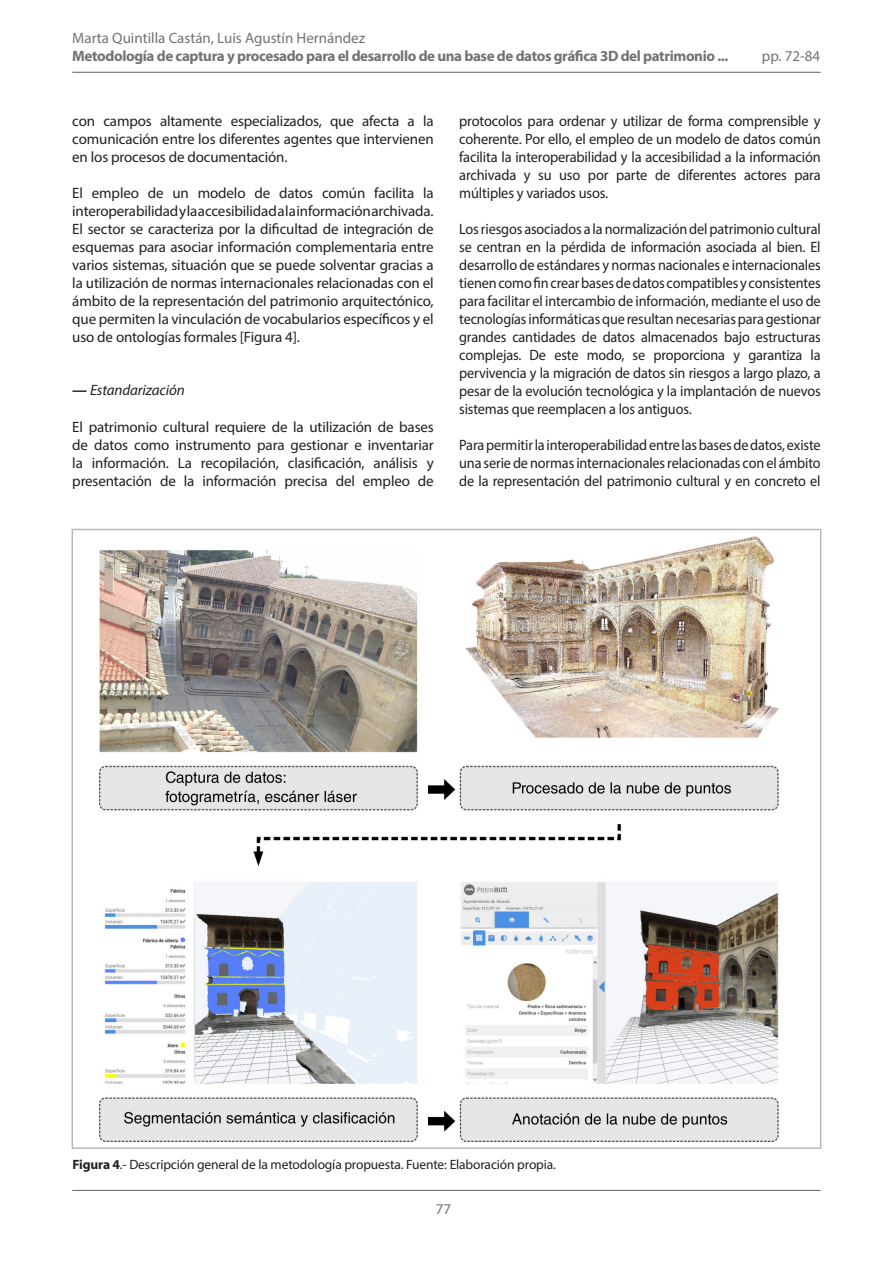
<style>
.page{position:relative;width:893px;height:1263px;background:#fff}
.page>*{position:absolute;margin:0;border:0;box-sizing:border-box;transform-origin:0 0}
.Tipo_de_texto{font:15px/18px "Myriad Pro";letter-spacing:-.01em;color:#231f20;text-align:justify}
.Tipo_de_texto-2{font:15px/18px "Myriad Pro";letter-spacing:-.01em;color:#231f20;text-align:justify;scale:.95 1}
.Tipo_de_texto-3{font:15px/18px "Myriad Pro";letter-spacing:-.01em;color:#231f20;text-align:justify;scale:.96 1}
.t1{font:700 15px "Myriad Pro";letter-spacing:-.025em;color:#717275}
.t2{font:15px "Myriad Pro";color:#717275}
.negrita_titulito{font:italic 15px "Myriad Pro";letter-spacing:-.01em;color:#231f20}
.Pies_de_foto{font:13.5px "Myriad Pro";letter-spacing:-.01em;color:#231f20}
.s1{font-weight:700;font-style:normal}
.s2{font-weight:700}
</style>
<div class="page">
<hr style="left:72px;top:72px;width:749px;height:1px;background:#717275">
<hr style="left:72px;top:1190px;width:749px;height:1px;background:#717275">
<img style="left:100px;top:536px;width:679px;height:605px">
<p class="t2" style="left:72px;top:29px;width:294px">Marta Quintilla Castán, Luis Agustín Hernández</p>
<p class="t1" style="left:72px;top:46px;width:657px">Metodología de captura y procesado para el desarrollo de una base de datos gráfica 3D del patrimonio ...</p>
<p class="t2" style="left:762px;top:47px;width:60px">pp. 72-84</p>
<p class="Tipo_de_texto" style="left:72px;top:112px;width:363px">con campos altamente especializados, que afecta a la comunicación entre los diferentes agentes que intervienen en los procesos de documentación.</p>
<p class="Tipo_de_texto" style="left:72px;top:184px;width:363px">El empleo de un modelo de datos común facilita la interoperabilidad y la accesibilidad a la información archivada.<br>El sector se caracteriza por la dificultad de integración de esquemas para asociar información complementaria entre varios sistemas, situación que se puede solventar gracias a la utilización de normas internacionales relacionadas con el ámbito de la representación del patrimonio arquitectónico, que permiten la vinculación de vocabularios específicos y el uso de ontologías formales [Figura 4].</p>
<p class="negrita_titulito" style="left:72px;top:381px;width:114px"><span class="s1">—</span> Estandarización</p>
<p class="Tipo_de_texto" style="left:72px;top:418px;width:363px">El patrimonio cultural requiere de la utilización de bases de datos como instrumento para gestionar e inventariar la información. La recopilación, clasificación, análisis y presentación de la información precisa del empleo de</p>
<p class="Tipo_de_texto-3" style="left:459px;top:112px;width:378px">protocolos para ordenar y utilizar de forma comprensible y coherente. Por ello, el empleo de un modelo de datos común facilita la interoperabilidad y la accesibilidad a la información archivada y su uso por parte de diferentes actores para múltiples y variados usos.</p>
<p class="Tipo_de_texto-2" style="left:459px;top:220px;width:382px">Los riesgos asociados a la normalización del patrimonio cultural se centran en la pérdida de información asociada al bien. El desarrollo de estándares y normas nacionales e internacionales tienen como fin crear bases de datos compatibles y consistentes para facilitar el intercambio de información, mediante el uso de tecnologías informáticas que resultan necesarias para gestionar grandes cantidades de datos almacenados bajo estructuras complejas. De este modo, se proporciona y garantiza la pervivencia y la migración de datos sin riesgos a largo plazo, a pesar de la evolución tecnológica y la implantación de nuevos sistemas que reemplacen a los antiguos.</p>
<p class="Tipo_de_texto-2" style="left:459px;top:436px;width:382px">Para permitir la interoperabilidad entre las bases de datos, existe una serie de normas internacionales relacionadas con el ámbito de la representación del patrimonio cultural y en concreto el</p>
<p class="Pies_de_foto" style="left:72px;top:1156px;width:485px"><span class="s2">Figura 4</span>.- Descripción general de la metodología propuesta. Fuente: Elaboración propia.</p>
<p class="t2" style="left:436px;top:1200px;width:17px">77</p>
</div>
